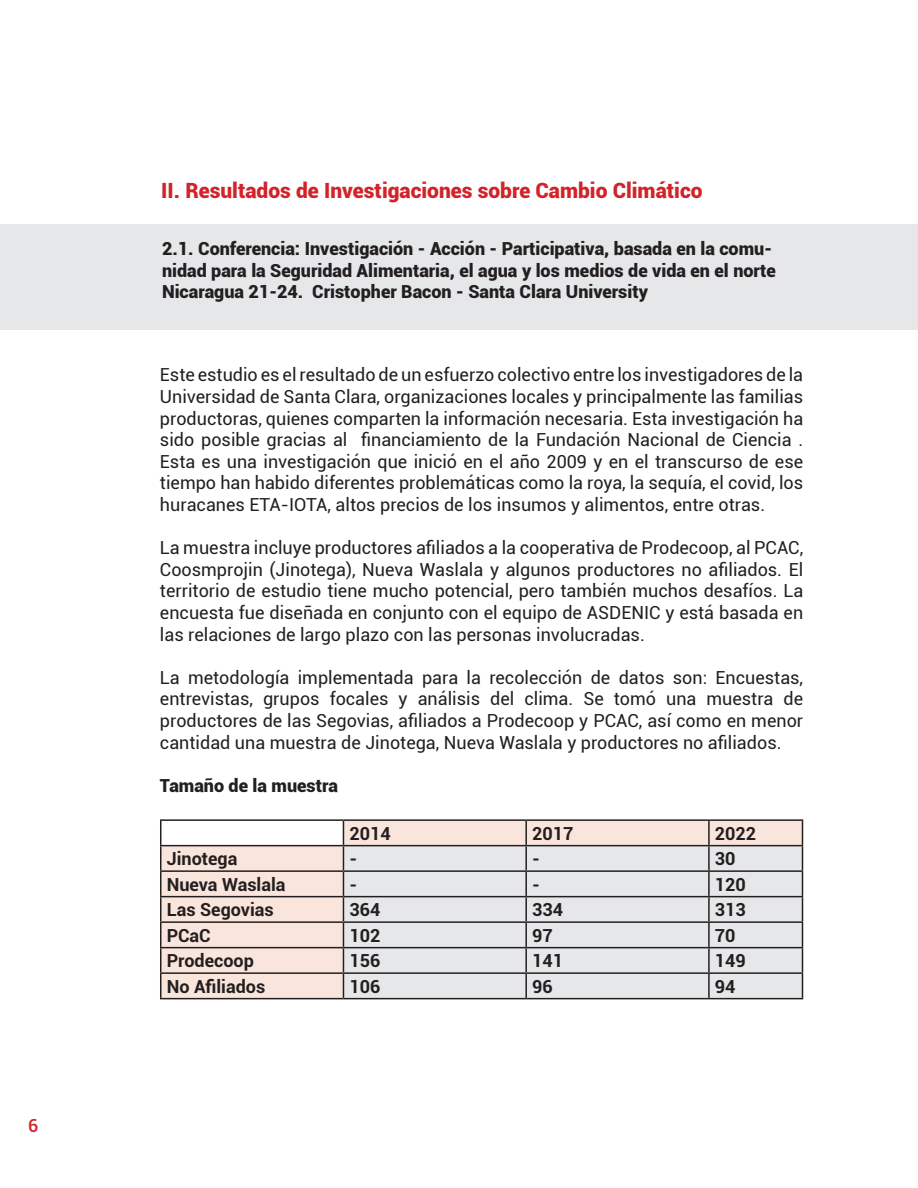
<style>
.page{position:relative;width:918px;height:1188px;background:#fff}
.page>*{position:absolute;margin:0;border:0;box-sizing:border-box;transform-origin:0 0}
.t1{font:900 21px "Roboto";color:#d1232a}
.t2{font:18px/21.6px "Roboto";color:#231f20;text-align:justify}
.t3{font:900 18px/21.6px "Roboto";color:#231f20}
.t4{font:700 18px "Roboto";color:#231f20}
.t5{font:500 18px "Roboto";color:#d1232a}
</style>
<div class="page">
<div style="left:0;top:224px;width:917px;height:106px;background:#e6e7e9"></div>
<svg style="left:161px;top:821px;width:641px;height:177px;background:#f6e5dd"></svg>
<div style="left:344px;top:846px;width:458px;height:152px;background:#e6e7e9"></div>
<hr style="left:160px;top:819px;width:183px;height:2px;background:#231f20">
<hr style="left:343px;top:819px;width:183px;height:2px;background:#231f20">
<hr style="left:526px;top:819px;width:183px;height:2px;background:#231f20">
<hr style="left:525px;top:821px;width:2px;height:24px;background:#231f20">
<hr style="left:709px;top:819px;width:94px;height:2px;background:#231f20">
<hr style="left:708px;top:821px;width:2px;height:24px;background:#231f20">
<hr style="left:160px;top:845px;width:183px;height:1px;background:#231f20">
<hr style="left:343px;top:845px;width:183px;height:1px;background:#231f20">
<hr style="left:526px;top:845px;width:183px;height:1px;background:#231f20">
<hr style="left:525px;top:846px;width:2px;height:24px;background:#231f20">
<hr style="left:709px;top:845px;width:94px;height:1px;background:#231f20">
<hr style="left:708px;top:846px;width:2px;height:24px;background:#231f20">
<hr style="left:160px;top:870px;width:183px;height:2px;background:#231f20">
<hr style="left:343px;top:870px;width:183px;height:2px;background:#231f20">
<hr style="left:526px;top:870px;width:183px;height:2px;background:#231f20">
<hr style="left:525px;top:872px;width:2px;height:24px;background:#231f20">
<hr style="left:709px;top:870px;width:94px;height:2px;background:#231f20">
<hr style="left:708px;top:872px;width:2px;height:24px;background:#231f20">
<hr style="left:160px;top:896px;width:183px;height:1px;background:#231f20">
<hr style="left:343px;top:896px;width:183px;height:1px;background:#231f20">
<hr style="left:526px;top:896px;width:183px;height:1px;background:#231f20">
<hr style="left:525px;top:897px;width:2px;height:24px;background:#231f20">
<hr style="left:709px;top:896px;width:94px;height:1px;background:#231f20">
<hr style="left:708px;top:897px;width:2px;height:24px;background:#231f20">
<hr style="left:160px;top:921px;width:183px;height:2px;background:#231f20">
<hr style="left:343px;top:921px;width:183px;height:2px;background:#231f20">
<hr style="left:526px;top:921px;width:183px;height:2px;background:#231f20">
<hr style="left:525px;top:923px;width:2px;height:24px;background:#231f20">
<hr style="left:709px;top:921px;width:94px;height:2px;background:#231f20">
<hr style="left:708px;top:923px;width:2px;height:24px;background:#231f20">
<hr style="left:160px;top:947px;width:183px;height:1px;background:#231f20">
<hr style="left:343px;top:947px;width:183px;height:1px;background:#231f20">
<hr style="left:526px;top:947px;width:183px;height:1px;background:#231f20">
<hr style="left:525px;top:948px;width:2px;height:24px;background:#231f20">
<hr style="left:709px;top:947px;width:94px;height:1px;background:#231f20">
<hr style="left:708px;top:948px;width:2px;height:24px;background:#231f20">
<hr style="left:160px;top:972px;width:183px;height:2px;background:#231f20">
<svg style="left:160px;top:821px;width:1px;height:177px"></svg>
<hr style="left:343px;top:972px;width:183px;height:2px;background:#231f20">
<svg style="left:343px;top:821px;width:1px;height:177px"></svg>
<hr style="left:526px;top:972px;width:183px;height:2px;background:#231f20">
<hr style="left:525px;top:974px;width:2px;height:24px;background:#231f20">
<hr style="left:709px;top:972px;width:94px;height:2px;background:#231f20">
<hr style="left:708px;top:974px;width:2px;height:24px;background:#231f20">
<svg style="left:802px;top:821px;width:1px;height:177px"></svg>
<hr style="left:160px;top:998px;width:183px;height:1px;background:#231f20">
<hr style="left:343px;top:998px;width:183px;height:1px;background:#231f20">
<hr style="left:526px;top:998px;width:183px;height:1px;background:#231f20">
<hr style="left:709px;top:998px;width:94px;height:1px;background:#231f20">
<p class="t5" style="left:28px;top:1113px;width:12px">6</p>
<p class="t1" style="left:161px;top:176px;width:543px">II. Resultados de Investigaciones sobre Cambio Climático</p>
<p class="t3" style="left:162px;top:237px;width:615px">2.1. Conferencia: Investigación - Acción - Participativa, basada en la comu&shy;nidad para la Seguridad Alimentaria, el agua y los medios de vida en el norte<br>Nicaragua 21-24. Cristopher Bacon - Santa Clara University</p>
<p class="t2" style="left:160px;top:364px;width:645px">Este estudio es el resultado de un esfuerzo colectivo entre los investigadores de la Universidad de Santa Clara, organizaciones locales y principalmente las familias productoras, quienes comparten la información necesaria. Esta investigación ha sido posible gracias al financiamiento de la Fundación Nacional de Ciencia .<br>Esta es una investigación que inició en el año 2009 y en el transcurso de ese tiempo han habido diferentes problemáticas como la roya, la sequía, el covid, los huracanes ETA-IOTA, altos precios de los insumos y alimentos, entre otras.</p>
<p class="t2" style="left:160px;top:536px;width:645px">La muestra incluye productores afiliados a la cooperativa de Prodecoop, al PCAC, Coosmprojin (Jinotega), Nueva Waslala y algunos productores no afiliados. El territorio de estudio tiene mucho potencial, pero también muchos desafíos. La encuesta fue diseñada en conjunto con el equipo de ASDENIC y está basada en las relaciones de largo plazo con las personas involucradas.</p>
<p class="t2" style="left:160px;top:666px;width:645px">La metodología implementada para la recolección de datos son: Encuestas, entrevistas, grupos focales y análisis del clima. Se tomó una muestra de productores de las Segovias, afiliados a Prodecoop y PCAC, así como en menor cantidad una muestra de Jinotega, Nueva Waslala y productores no afiliados.</p>
<p class="t3" style="left:160px;top:774px;width:180px">Tamaño de la muestra</p>
<p class="t4" style="left:349px;top:821px;width:43px">2014</p>
<p class="t4" style="left:532px;top:821px;width:43px">2017</p>
<p class="t4" style="left:715px;top:821px;width:43px">2022</p>
<p class="t4" style="left:167px;top:846px;width:72px">Jinotega</p>
<p class="t4" style="left:349px;top:846px;width:9px">-</p>
<p class="t4" style="left:532px;top:846px;width:9px">-</p>
<p class="t4" style="left:715px;top:846px;width:22px">30</p>
<p class="t4" style="left:167px;top:872px;width:120px">Nueva Waslala</p>
<p class="t4" style="left:349px;top:872px;width:9px">-</p>
<p class="t4" style="left:532px;top:872px;width:9px">-</p>
<p class="t4" style="left:715px;top:872px;width:32px">120</p>
<p class="t4" style="left:167px;top:897px;width:109px">Las Segovias</p>
<p class="t4" style="left:349px;top:897px;width:32px">364</p>
<p class="t4" style="left:532px;top:897px;width:32px">334</p>
<p class="t4" style="left:715px;top:897px;width:32px">313</p>
<p class="t4" style="left:167px;top:923px;width:46px">PCaC</p>
<p class="t4" style="left:349px;top:923px;width:32px">102</p>
<p class="t4" style="left:532px;top:923px;width:22px">97</p>
<p class="t4" style="left:715px;top:923px;width:22px">70</p>
<p class="t4" style="left:167px;top:948px;width:89px">Prodecoop</p>
<p class="t4" style="left:349px;top:948px;width:32px">156</p>
<p class="t4" style="left:532px;top:948px;width:32px">141</p>
<p class="t4" style="left:715px;top:948px;width:32px">149</p>
<p class="t4" style="left:167px;top:974px;width:100px">No Afiliados</p>
<p class="t4" style="left:349px;top:974px;width:32px">106</p>
<p class="t4" style="left:532px;top:974px;width:22px">96</p>
<p class="t4" style="left:715px;top:974px;width:22px">94</p>
</div>
